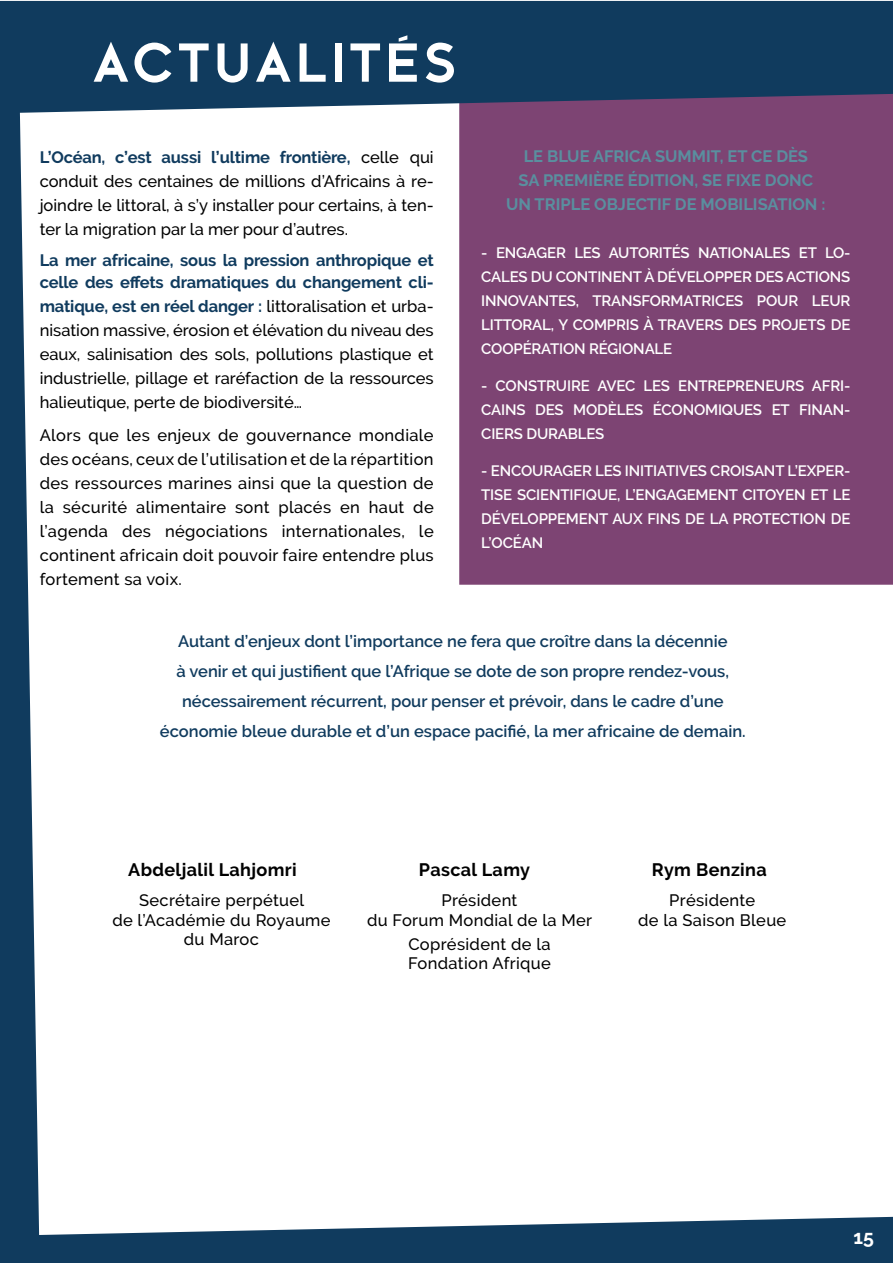
<style>
.page{position:relative;width:893px;height:1263px;background:#fff}
.page>*{position:absolute;margin:0;border:0;box-sizing:border-box;transform-origin:0 0}
.t1{font:700 51px "Kessel 105";letter-spacing:.1em;color:#fff}
.t2{font:700 19.5px "Raleway";color:#fff}
.t3{font:700 18px "Raleway";letter-spacing:.02em;color:#000}
.t4{font:500 16.5px/24px "Raleway";letter-spacing:.02em;color:#000;text-align:justify}
.t5{font:600 16.5px/30px "Raleway";color:#103b5e;text-align:center}
.t6{font:700 16.5px/24px "Raleway";color:#5a8f9f;text-align:center}
.t7{font:700 16.5px/22.5px "Raleway";letter-spacing:-.01em;color:#103b5e}
.t8{font:600 15px/24px "Raleway";letter-spacing:-.01em;color:#fff;text-align:justify}
.s1{font-weight:700;color:#103b5e}
</style>
<div class="page">
<div style="left:459px;top:113px;width:434px;height:472px;background:#7d4473"></div>
<svg style="left:0;top:1px;width:893px;height:112px;background:#1c3f62"></svg>
<svg style="left:40px;top:1217px;width:853px;height:46px"></svg>
<svg style="left:0;top:67px;width:40px;height:1196px;fill:#103b5e"></svg>
<h1 class="t1" style="left:93px;top:33px;width:365px">ACTUALITÉS</h1>
<p class="t4" style="left:40px;top:145px;width:396px"><span class="s1">L’Océan, c’est aussi l’ultime frontière,</span> celle qui conduit des centaines de millions d’Africains à re&shy;joindre le littoral, à s’y installer pour certains, à ten&shy;ter la migration par la mer pour d’autres.</p>
<p class="t7" style="left:40px;top:249px;width:396px">La mer africaine, sous la pression anthropique et celle des effets dramatiques du changement cli-</p>
<p class="t4" style="left:40px;top:294px;width:396px"><span class="s1">matique, est en réel danger :</span> littoralisation et urba&shy;nisation massive, érosion et élévation du niveau des eaux, salinisation des sols, pollutions plastique et industrielle, pillage et raréfaction de la ressources halieutique, perte de biodiversité…</p>
<p class="t4" style="left:40px;top:423px;width:396px">Alors que les enjeux de gouvernance mondiale des océans, ceux de l’utilisation et de la répartition des ressources marines ainsi que la question de la sécurité alimentaire sont placés en haut de l’agenda des négociations internationales, le continent africain doit pouvoir faire entendre plus fortement sa voix.</p>
<p class="t6" style="left:506px;top:145px;width:321px">LE BLUE AFRICA SUMMIT, ET CE DÈS<br>SA PREMIÈRE ÉDITION, SE FIXE DONC<br>UN TRIPLE OBJECTIF DE MOBILISATION :</p>
<p class="t8" style="left:481px;top:241px;width:371px">- ENGAGER LES AUTORITÉS NATIONALES ET LO-CALES DU CONTINENT À DÉVELOPPER DES ACTIONS INNOVANTES, TRANSFORMATRICES POUR LEUR LITTORAL, Y COMPRIS À TRAVERS DES PROJETS DE COOPÉRATION RÉGIONALE</p>
<p class="t8" style="left:481px;top:374px;width:371px">- CONSTRUIRE AVEC LES ENTREPRENEURS AFRI-CAINS DES MODÈLES ÉCONOMIQUES ET FINAN-CIERS DURABLES</p>
<p class="t8" style="left:481px;top:458px;width:371px">- ENCOURAGER LES INITIATIVES CROISANT L’EXPER-TISE SCIENTIFIQUE, L’ENGAGEMENT CITOYEN ET LE DÉVELOPPEMENT AUX FINS DE LA PROTECTION DE L’OCÉAN</p>
<p class="t5" style="left:160px;top:626px;width:587px">Autant d’enjeux dont l’importance ne fera que croître dans la décennie<br>à venir et qui justifient que l’Afrique se dote de son propre rendez-vous, nécessairement récurrent, pour penser et prévoir, dans le cadre d’une économie bleue durable et d’un espace pacifié, la mer africaine de demain.</p>
<p class="t3" style="left:128px;top:859px;width:170px">Abdeljalil Lahjomri</p>
<p class="t3" style="left:419px;top:859px;width:113px">Pascal Lamy</p>
<p class="t3" style="left:652px;top:859px;width:117px">Rym Benzina</p>
<p class="t4" style="left:112px;top:891px;width:220px;line-height:19.5px;text-align:center">Secrétaire perpétuel<br>de l’Académie du Royaume du Maroc</p>
<p class="t4" style="left:367px;top:891px;width:226px;line-height:19.5px;text-align:center">Président<br>du Forum Mondial de la Mer</p>
<p class="t4" style="left:638px;top:891px;width:150px;line-height:19.5px;text-align:center">Présidente<br>de la Saison Bleue</p>
<p class="t4" style="left:408px;top:934px;width:144px;line-height:19.5px">Coprésident de la<br>Fondation Afrique</p>
<p class="t2" style="left:853px;top:1226px;width:22px">15</p>
</div>
